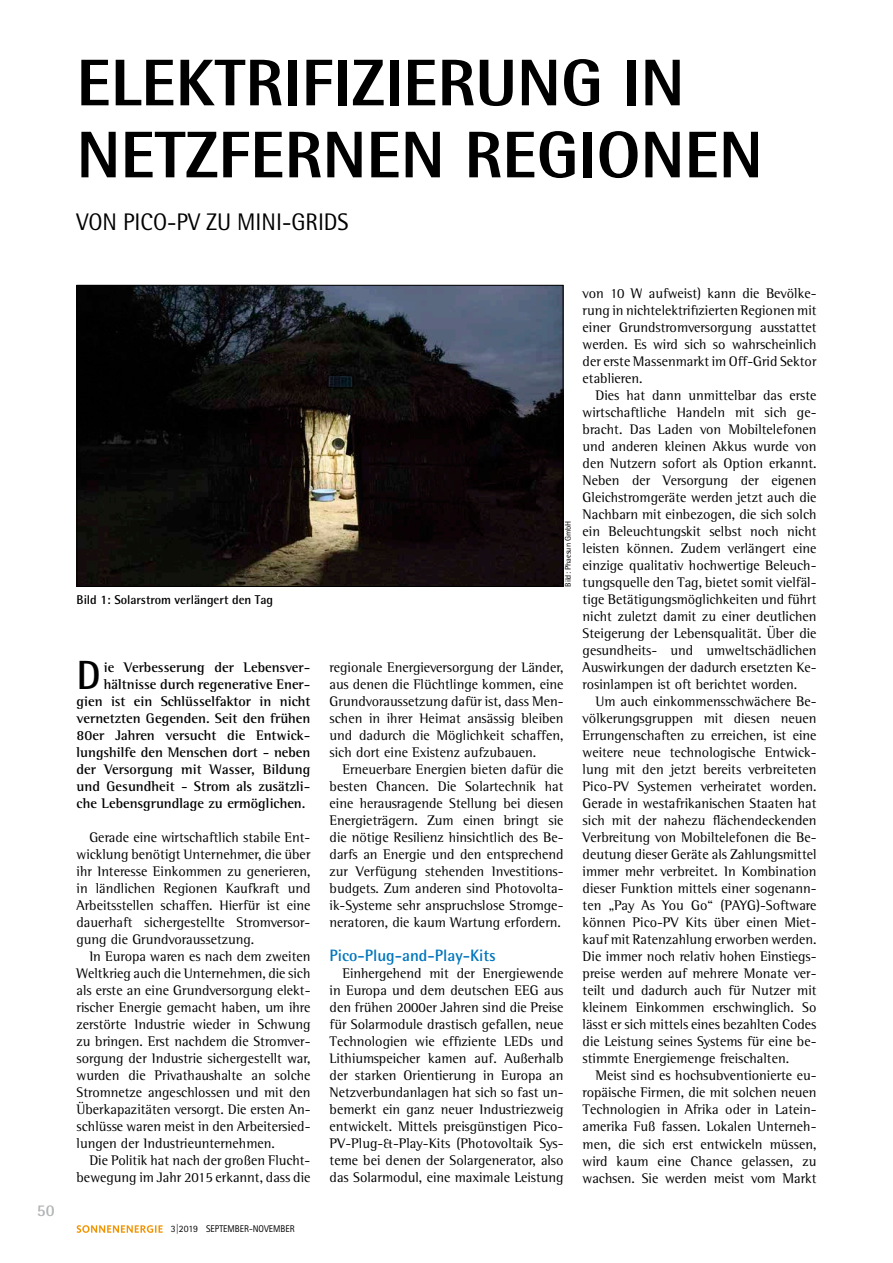
<style>
.page{position:relative;width:893px;height:1263px;background:#fff}
.page>*{position:absolute;margin:0;border:0;box-sizing:border-box;transform-origin:0 0}
.t1{font:800 66px/72px "Rotis Semi Sans Std";color:#000}
.t2{font:700 40.8px "Rotis Semi Sans Std";color:#000}
.t3{font:24px "Rotis Semi Sans Std";color:#000;scale:.96 1}
.t4{font:700 16.5px "Rotis Semi Sans Std";color:#0076bd}
.t5{font:700 16.5px "Rotis Semi Sans Std";color:#b1b3b4}
.t6{font:14.25px/17px "Rotis Semi Serif Std";color:#000;text-align:justify}
.t7{font:700 14.25px "Rotis Semi Serif Std";color:#000}
.t8{font:700 12.75px "Rotis Semi Sans Std";color:#000}
.t9{font:9.75px "Rotis Sans Serif Std";color:#000}
.t10{font:8.25px "Rotis Semi Sans Std";color:#000}
</style>
<div class="page">
<svg style="left:77px;top:1225px;width:86px;height:8px"></svg>
<img style="left:79px;top:287px;width:482px;height:298px">
<div style="left:77px;top:285px;width:486px;height:302px;border:1px solid #000"></div>
<h1 class="t1" style="left:77px;top:46px;width:688px">ELEKTRIFIZIERUNG IN<br>NETZFERNEN REGIONEN</h1>
<h3 class="t3" style="left:77px;top:207px;width:285px">VON PICO-PV ZU MINI-GRIDS</h3>
<p class="t5" style="left:37px;top:1200px;width:19px">50</p>
<p class="t8" style="left:77px;top:592px;width:198px">Bild 1: Solarstrom verlängert den Tag</p>
<h2 class="t2" style="left:77px;top:650px;width:26px">D</h2>
<p class="t7" style="left:104px;top:658px;width:208px">ie Verbesserung der Lebensver-</p>
<p class="t7" style="left:104px;top:676px;width:208px">hältnisse durch regenerative Ener-</p>
<p class="t7" style="left:77px;top:693px;width:235px">gien ist ein Schlüsselfaktor in nicht</p>
<p class="t7" style="left:77px;top:710px;width:235px">vernetzten Gegenden. Seit den frühen</p>
<p class="t7" style="left:77px;top:727px;width:235px">80er Jahren versucht die Entwick-</p>
<p class="t7" style="left:77px;top:744px;width:235px">lungshilfe den Menschen dort - neben</p>
<p class="t7" style="left:77px;top:761px;width:235px">der Versorgung mit Wasser, Bildung</p>
<p class="t7" style="left:77px;top:778px;width:235px">und Gesundheit - Strom als zusätzli-</p>
<p class="t7" style="left:77px;top:795px;width:230px">che Lebensgrundlage zu ermöglichen.</p>
<p class="t6" style="left:77px;top:829px;width:235px;text-indent:13px">Gerade eine wirtschaftlich stabile Ent&shy;wicklung benötigt Unternehmer, die über ihr Interesse Einkommen zu generieren, in ländlichen Regionen Kaufkraft und Arbeitsstellen schaffen. Hierfür ist eine dauerhaft sichergestellte Stromversor&shy;gung die Grundvoraussetzung.</p>
<p class="t6" style="left:77px;top:948px;width:235px;text-indent:13px">In Europa waren es nach dem zweiten Weltkrieg auch die Unternehmen, die sich als erste an eine Grundversorgung elekt&shy;rischer Energie gemacht haben, um ihre zerstörte Industrie wieder in Schwung zu bringen. Erst nachdem die Stromver&shy;sorgung der Industrie sichergestellt war, wurden die Privathaushalte an solche Stromnetze angeschlossen und mit den Überkapazitäten versorgt. Die ersten An&shy;schlüsse waren meist in den Arbeitersied&shy;lungen der Industrieunternehmen.</p>
<p class="t6" style="left:77px;top:1152px;width:235px;text-align:right">Die Politik hat nach der großen Flucht&shy;bewegung im Jahr 2015 erkannt, dass die</p>
<p class="t9" style="left:171px;top:1223px;width:125px">3|2019 SEPTEMBER-NOVEMBER</p>
<p class="t10" style="left:563px;top:587px;width:68px;rotate:-90deg">Bild: Phaesun GmbH</p>
<p class="t6" style="left:330px;top:659px;width:235px">regionale Energieversorgung der Länder, aus denen die Flüchtlinge kommen, eine Grundvoraussetzung dafür ist, dass Men&shy;schen in ihrer Heimat ansässig bleiben und dadurch die Möglichkeit schaffen, sich dort eine Existenz aufzubauen.</p>
<p class="t6" style="left:330px;top:761px;width:235px;text-indent:13px">Erneuerbare Energien bieten dafür die besten Chancen. Die Solartechnik hat eine herausragende Stellung bei diesen Energieträgern. Zum einen bringt sie die nötige Resilienz hinsichtlich des Be&shy;darfs an Energie und den entsprechend zur Verfügung stehenden Investitions&shy;budgets. Zum anderen sind Photovolta&shy;ik-Systeme sehr anspruchslose Stromge&shy;neratoren, die kaum Wartung erfordern.</p>
<p class="t4" style="left:330px;top:945px;width:168px">Pico-Plug-and-Play-Kits</p>
<p class="t6" style="left:330px;top:965px;width:235px;text-indent:13px">Einhergehend mit der Energiewende in Europa und dem deutschen EEG aus den frühen 2000er Jahren sind die Preise für Solarmodule drastisch gefallen, neue Technologien wie effiziente LEDs und Lithiumspeicher kamen auf. Außerhalb der starken Orientierung in Europa an Netzverbundanlagen hat sich so fast un&shy;bemerkt ein ganz neuer Industriezweig entwickelt. Mittels preisgünstigen Pico-PV-Plug-&amp;-Play-Kits (Photovoltaik Sys&shy;teme bei denen der Solargenerator, also das Solarmodul, eine maximale Leistung</p>
<p class="t6" style="left:583px;top:284px;width:235px">von 10 W aufweist) kann die Bevölke&shy;rung in nichtelektrifizierten Regionen mit einer Grundstromversorgung ausstattet werden. Es wird sich so wahrscheinlich der erste Massenmarkt im Off-Grid Sektor etablieren.</p>
<p class="t6" style="left:583px;top:386px;width:235px;text-indent:13px">Dies hat dann unmittelbar das erste wirtschaftliche Handeln mit sich ge&shy;bracht. Das Laden von Mobiltelefonen und anderen kleinen Akkus wurde von den Nutzern sofort als Option erkannt.<br>Neben der Versorgung der eigenen Gleichstromgeräte werden jetzt auch die Nachbarn mit einbezogen, die sich solch ein Beleuchtungskit selbst noch nicht leisten können. Zudem verlängert eine einzige qualitativ hochwertige Beleuch&shy;tungsquelle den Tag, bietet somit vielfäl&shy;tige Betätigungsmöglichkeiten und führt nicht zuletzt damit zu einer deutlichen Steigerung der Lebensqualität. Über die gesundheits- und umweltschädlichen Auswirkungen der dadurch ersetzten Ke&shy;rosinlampen ist oft berichtet worden.</p>
<p class="t6" style="left:583px;top:693px;width:235px;text-indent:13px">Um auch einkommensschwächere Be&shy;völkerungsgruppen mit diesen neuen Errungenschaften zu erreichen, ist eine weitere neue technologische Entwick&shy;lung mit den jetzt bereits verbreiteten Pico-PV Systemen verheiratet worden.<br>Gerade in westafrikanischen Staaten hat sich mit der nahezu flächendeckenden Verbreitung von Mobiltelefonen die Be&shy;deutung dieser Geräte als Zahlungsmittel immer mehr verbreitet. In Kombination dieser Funktion mittels einer sogenann&shy;ten „Pay As You Go“ (PAYG)-Software können Pico-PV Kits über einen Miet&shy;kauf mit Ratenzahlung erworben werden.<br>Die immer noch relativ hohen Einstiegs&shy;preise werden auf mehrere Monate ver&shy;teilt und dadurch auch für Nutzer mit kleinem Einkommen erschwinglich. So lässt er sich mittels eines bezahlten Codes die Leistung seines Systems für eine be&shy;stimmte Energiemenge freischalten.</p>
<p class="t6" style="left:583px;top:1067px;width:235px;text-indent:13px">Meist sind es hochsubventionierte eu&shy;ropäische Firmen, die mit solchen neuen Technologien in Afrika oder in Latein&shy;amerika Fuß fassen. Lokalen Unterneh&shy;men, die sich erst entwickeln müssen, wird kaum eine Chance gelassen, zu wachsen. Sie werden meist vom Markt</p>
</div>
